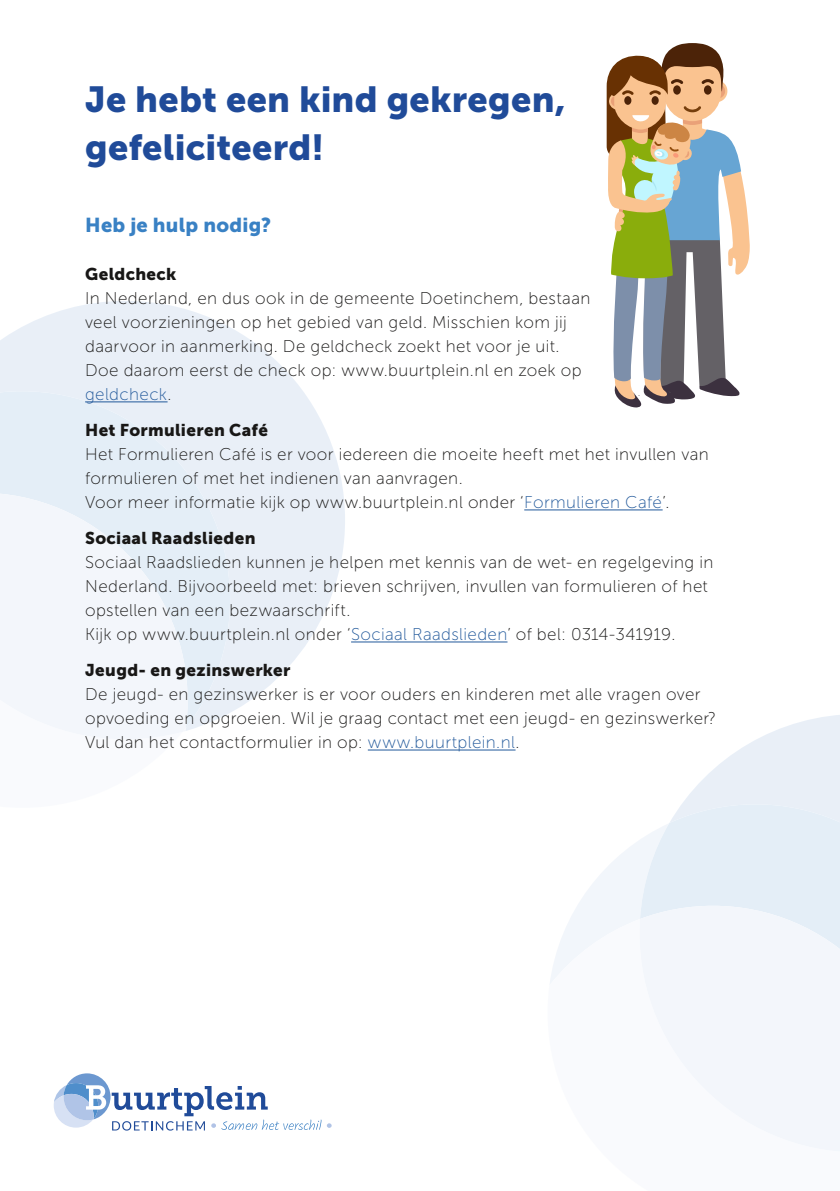
<style>
.page{position:relative;width:840px;height:1191px;background:#fff}
.page>*{position:absolute;margin:0;border:0;box-sizing:border-box;transform-origin:0 0}
.kop{font:36px "Museo Sans 900";letter-spacing:.005em;color:#204b99}
.tussenkop_1{font:20px "Museo Sans 900";letter-spacing:.015em;color:#3981c4}
.tekst{font:17px/24px "Museo Sans 100";letter-spacing:.025em;color:#181716}
.tussenkop_2{font:17px/24px "Museo Sans 100";letter-spacing:.025em;color:#181716}
.tussenkop_2-2{font:17px "Museo Sans 900";letter-spacing:.02em;color:#181716}
.tekst-2{font:17px "Museo Sans 900";letter-spacing:.02em;color:#181716}
.s1{color:#22599b}
</style>
<div class="page">
<svg style="left:0;top:301px;width:345px;height:430px;fill:#e9eff7"></svg>
<div style="left:0;top:391px;width:230px;height:337px;background:#e4eef7"></div>
<svg style="left:0;top:493px;width:187px;height:246px;fill:#f3f6fb"></svg>
<svg style="left:682px;top:715px;width:157px;height:89px;fill:#e9eff7"></svg>
<svg style="left:570px;top:841px;width:69px;height:78px"></svg>
<svg style="left:639px;top:804px;width:200px;height:101px;background:#e6eff7"></svg>
<svg style="left:550px;top:919px;width:88px;height:65px"></svg>
<div style="left:639px;top:905px;width:200px;height:246px;background:#f3f6fb"></div>
<hr style="left:85px;top:401px;width:82px;height:1px;background:#22599b">
<hr style="left:524px;top:509px;width:138px;height:1px;background:#22599b">
<hr style="left:351px;top:641px;width:156px;height:1px;background:#22599b">
<hr style="left:367px;top:749px;width:148px;height:1px;background:#22599b">
<svg style="left:53px;top:1073px;width:278px;height:58px"></svg>
<svg style="left:606px;top:43px;width:143px;height:365px"></svg>
<p class="kop" style="left:85px;top:79px;width:481px">Je hebt een kind gekregen,</p>
<p class="kop" style="left:85px;top:127px;width:240px">gefeliciteerd!</p>
<p class="tussenkop_1" style="left:85px;top:214px;width:187px">Heb je hulp nodig?</p>
<p class="tussenkop_2-2" style="left:85px;top:264px;width:93px">Geldcheck</p>
<p class="tussenkop_2" style="left:85px;top:286px;width:506px">In Nederland, en dus ook in de gemeente Doetinchem, bestaan veel voorzieningen op het gebied van geld. Misschien kom jij daarvoor in aanmerking. De geldcheck zoekt het voor je uit.</p>
<p class="tussenkop_2" style="left:85px;top:358px;width:497px">Doe daarom eerst de check op: www.buurtplein.nl en zoek op <span class="s1">geldcheck</span>.</p>
<p class="tussenkop_2-2" style="left:85px;top:420px;width:184px">Het Formulieren Café</p>
<p class="tekst" style="left:85px;top:442px;width:624px">Het Formulieren Café is er voor iedereen die moeite heeft met het invullen van formulieren of met het indienen van aanvragen.</p>
<p class="tekst" style="left:85px;top:490px;width:585px">Voor meer informatie kijk op www.buurtplein.nl onder ‘<span class="s1">Formulieren Café</span>’.</p>
<p class="tekst-2" style="left:85px;top:528px;width:172px">Sociaal Raadslieden</p>
<p class="tekst" style="left:85px;top:550px;width:629px">Sociaal Raadslieden kunnen je helpen met kennis van de wet- en regelgeving in<br>Nederland. Bijvoorbeeld met: brieven schrijven, invullen van formulieren of het opstellen van een bezwaarschrift.</p>
<p class="tekst" style="left:85px;top:622px;width:591px">Kijk op www.buurtplein.nl onder ‘<span class="s1">Sociaal Raadslieden</span>’ of bel: 0314-341919.</p>
<p class="tussenkop_2-2" style="left:85px;top:660px;width:207px">Jeugd- en gezinswerker</p>
<p class="tekst" style="left:85px;top:682px;width:632px">De jeugd- en gezinswerker is er voor ouders en kinderen met alle vragen over opvoeding en opgroeien. Wil je graag contact met een jeugd- en gezinswerker?</p>
<p class="tekst" style="left:85px;top:730px;width:435px">Vul dan het contactformulier in op: <span class="s1">www.buurtplein.nl</span>.</p>
</div>
